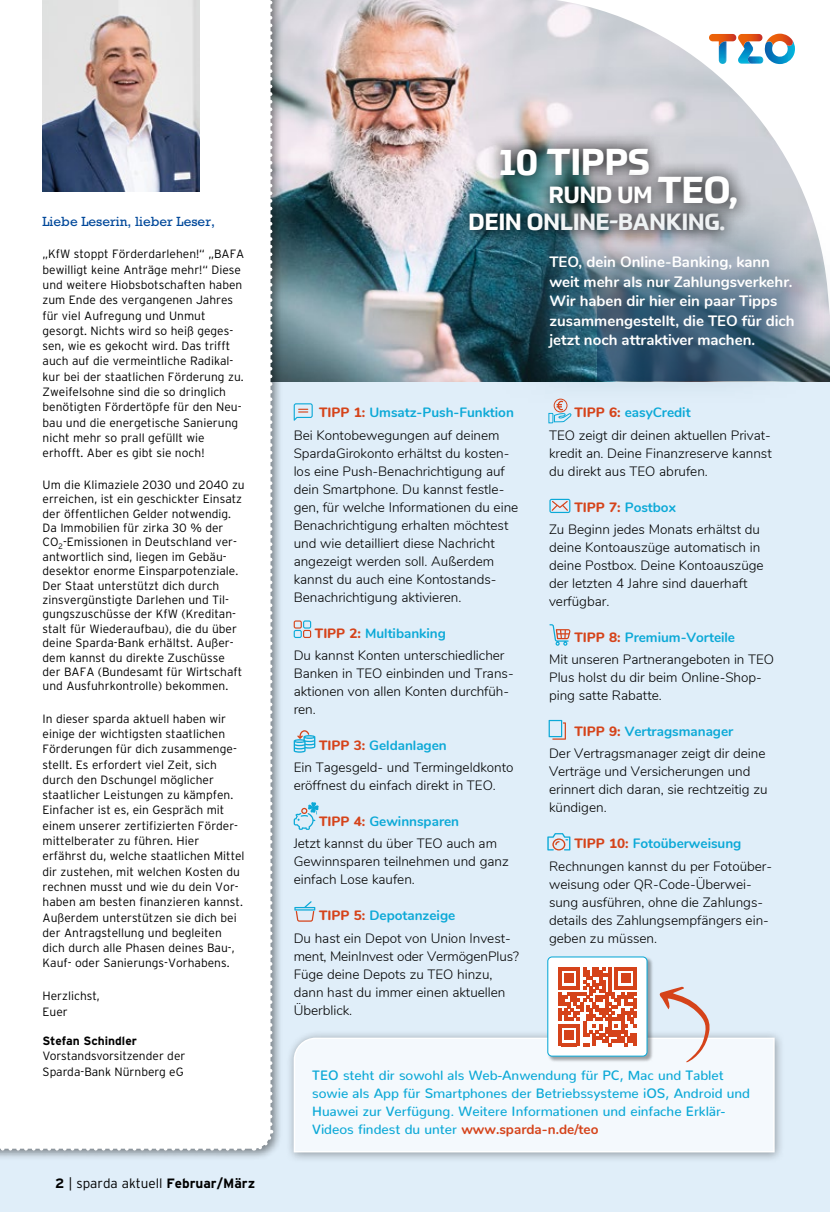
<style>
.page{position:relative;width:830px;height:1212px;background:#fff}
.page>*{position:absolute;margin:0;border:0;box-sizing:border-box;transform-origin:0 0}
.t1{font:700 36.45px "Prometo";color:#fff}
.t2{font:700 22.8px "Prometo";color:#fff}
.t3{font:700 15px/19.5px "Nunito";color:#fff}
.t4{font:300 13.5px/18px "Nunito";color:#000}
.t5{font:500 13.5px/18px "Nunito";color:#0ca9d7}
.t6{font:700 13.5px "Nunito";color:#0ca9d7}
.t7{font:300 13.5px "Interstate";color:#000}
.Subline_Zwischenhead{font:13.5px "Rockwell Std";color:#00489a}
.Fließtext{font:300 12px/15.3px "Interstate";color:#000}
.s1{font-weight:700}
.s2{font-size:36.45px}
.s3{font-weight:800;color:#d5431a}
.s4{font-weight:700;color:#d5431a}
</style>
<div class="page">
<div style="left:0;top:0;width:829px;height:1212px;background:#e0eef9"></div>
<img style="left:283px;top:0;width:546px;height:376px">
<img style="left:764px;top:40px;width:30px;height:24px">
<img style="left:765px;top:34px;width:27px;height:12px">
<img style="left:708px;top:34px;width:54px;height:15px">
<img style="left:737px;top:41px;width:16px;height:23px">
<img style="left:718px;top:41px;width:8px;height:23px">
<img style="left:747px;top:56px;width:16px;height:8px">
<div style="left:452px;top:196px;width:288px;height:52px;background:#000;opacity:.75"></div>
<div style="left:483px;top:131px;width:183px;height:61px;background:#000;opacity:.75"></div>
<div style="left:532px;top:160px;width:221px;height:66px;background:#000;opacity:.75"></div>
<div style="left:491px;top:197px;width:338px;height:208px;background:#386079;opacity:.75"></div>
<div style="left:286px;top:1030px;width:498px;height:133px;background:#000;opacity:.35"></div>
<div style="left:293px;top:1037px;width:482px;height:116px;background:#f4f9fd"></div>
<div style="left:547px;top:956px;width:106px;height:107px;background:#000;opacity:.35"></div>
<div style="left:547px;top:957px;width:99px;height:99px;background:#fff;border-radius:4px"></div>
<div style="left:547px;top:956px;width:100px;height:101px;border:1px solid #0ca9d7;border-radius:4px"></div>
<svg style="left:558px;top:967px;width:78px;height:79px"></svg>
<svg style="left:293px;top:403px;width:19px;height:18px"></svg>
<svg style="left:293px;top:620px;width:18px;height:18px"></svg>
<svg style="left:293px;top:730px;width:22px;height:23px"></svg>
<svg style="left:294px;top:901px;width:21px;height:21px"></svg>
<svg style="left:549px;top:499px;width:21px;height:14px"></svg>
<svg style="left:549px;top:624px;width:21px;height:22px"></svg>
<svg style="left:548px;top:720px;width:17px;height:20px"></svg>
<svg style="left:547px;top:833px;width:23px;height:17px"></svg>
<svg style="left:293px;top:802px;width:26px;height:28px"></svg>
<div style="left:553px;top:399px;width:14px;height:13px;border:1px solid #d5431a;border-radius:50%"></div>
<svg style="left:547px;top:401px;width:26px;height:23px"></svg>
<svg style="left:659px;top:986px;width:51px;height:76px"></svg>
<div style="left:0;top:0;width:283px;height:1161px;background:#000;opacity:.45"></div>
<div style="left:0;top:0;width:270px;height:1130px;background:#fff"></div>
<svg style="left:0;top:1130px;width:274px;height:22px;background:#f1f2f3"></svg>
<svg style="left:268px;top:0;width:4px;height:1124px;background:#e3e5e6"></svg>
<img style="left:43px;top:0;width:156px;height:191px">
<p class="Subline_Zwischenhead" style="left:43px;top:214px;width:174px">Liebe Leserin, lieber Leser,</p>
<p class="Fließtext" style="left:43px;top:246px;width:203px">„KfW stoppt Förderdarlehen!“ „BAFA bewilligt keine Anträge mehr!“ Diese und weitere Hiobsbotschaften haben zum Ende des vergangenen Jahres für viel Aufregung und Unmut gesorgt. Nichts wird so heiß geges&shy;sen, wie es gekocht wird. Das trifft auch auf die vermeintliche Radikal&shy;kur bei der staatlichen Förderung zu.<br>Zweifelsohne sind die so dringlich benötigten Fördertöpfe für den Neu&shy;bau und die energetische Sanierung nicht mehr so prall gefüllt wie erhofft. Aber es gibt sie noch!</p>
<p class="Fließtext" style="left:43px;top:477px;width:203px;line-height:14.4px">Um die Klimaziele 2030 und 2040 zu erreichen, ist ein geschickter Einsatz der öffentlichen Gelder notwendig.<br>Da Immobilien für zirka 30 % der CO<sub>2</sub>-Emissionen in Deutschland ver&shy;antwortlich sind, liegen im Gebäu&shy;desektor enorme Einsparpotenziale.<br>Der Staat unterstützt dich durch zinsvergünstigte Darlehen und Til&shy;gungszuschüsse der KfW (Kreditan&shy;stalt für Wiederaufbau), die du über deine Sparda-Bank erhältst. Außer&shy;dem kannst du direkte Zuschüsse der BAFA (Bundesamt für Wirtschaft und Ausfuhrkontrolle) bekommen.</p>
<p class="Fließtext" style="left:43px;top:711px;width:203px">In dieser sparda aktuell haben wir einige der wichtigsten staatlichen Förderungen für dich zusammenge&shy;stellt. Es erfordert viel Zeit, sich durch den Dschungel möglicher staatlicher Leistungen zu kämpfen.<br>Einfacher ist es, ein Gespräch mit einem unserer zertifizierten Förder&shy;mittelberater zu führen. Hier erfährst du, welche staatlichen Mittel dir zustehen, mit welchen Kosten du rechnen musst und wie du dein Vor&shy;haben am besten finanzieren kannst.<br>Außerdem unterstützen sie dich bei der Antragstellung und begleiten dich durch alle Phasen deines Bau-, Kauf- oder Sanierungs-Vorhabens.</p>
<p class="Fließtext" style="left:43px;top:988px;width:59px">Herzlichst,</p>
<p class="Fließtext" style="left:43px;top:1004px;width:27px">Euer</p>
<p class="Fließtext" style="left:43px;top:1032px;width:144px;line-height:15.8px"><span class="s1">Stefan Schindler<br></span>Vorstandsvorsitzender der<br>Sparda-Bank Nürnberg eG</p>
<p class="t7" style="left:55px;top:1175px;width:201px"><span class="s1">2</span> | sparda aktuell <span class="s1">Februar/März</span></p>
<p class="t1" style="left:499px;top:139px;width:152px">10 TIPPS</p>
<p class="t2" style="left:548px;top:181px;width:190px">RUND UM <span class="s2">TEO,</span></p>
<p class="t2" style="left:468px;top:208px;width:258px">DEIN ONLINE-BANKING.</p>
<p class="t6" style="left:319px;top:403px;width:196px"><span class="s3">TIPP 1:</span> Umsatz-Push-Funktion</p>
<p class="t4" style="left:293px;top:425px;width:226px">Bei Kontobewegungen auf deinem SpardaGirokonto erhältst du kosten&shy;los eine Push-Benachrichtigung auf dein Smartphone. Du kannst festle&shy;gen, für welche Informationen du eine Benachrichtigung erhalten möchtest und wie detailliert diese Nachricht angezeigt werden soll. Außerdem kannst du auch eine Kontostands-Benachrichtigung aktivieren.</p>
<p class="t6" style="left:315px;top:623px;width:132px"><span class="s3">TIPP 2:</span> Multibanking</p>
<p class="t4" style="left:293px;top:645px;width:221px">Du kannst Konten unterschiedlicher<br>Banken in TEO einbinden und Trans&shy;aktionen von allen Konten durchfüh&shy;ren.</p>
<p class="t6" style="left:319px;top:735px;width:129px"><span class="s3">TIPP 3:</span> Geldanlagen</p>
<p class="t4" style="left:293px;top:758px;width:221px">Ein Tagesgeld- und Termingeldkonto eröffnest du einfach direkt in TEO.</p>
<p class="t6" style="left:319px;top:811px;width:141px"><span class="s3">TIPP 4:</span> Gewinnsparen</p>
<p class="t4" style="left:293px;top:834px;width:216px">Jetzt kannst du über TEO auch am<br>Gewinnsparen teilnehmen und ganz einfach Lose kaufen.</p>
<p class="t6" style="left:319px;top:906px;width:138px"><span class="s3">TIPP 5:</span> Depotanzeige</p>
<p class="t4" style="left:293px;top:928px;width:227px">Du hast ein Depot von Union Invest&shy;ment, MeinInvest oder VermögenPlus?<br>Füge deine Depots zu TEO hinzu, dann hast du immer einen aktuellen<br>Überblick.</p>
<p class="t3" style="left:549px;top:251px;width:247px">TEO, dein Online-Banking, kann weit mehr als nur Zahlungsverkehr.<br>Wir haben dir hier ein paar Tipps zusammengestellt, die TEO für dich jetzt noch attraktiver machen.</p>
<p class="t6" style="left:574px;top:403px;width:117px"><span class="s3">TIPP 6:</span> easyCredit</p>
<p class="t4" style="left:549px;top:425px;width:224px;text-align:justify">TEO zeigt dir deinen aktuellen Privat&shy;kredit an. Deine Finanzreserve kannst du direkt aus TEO abrufen.</p>
<p class="t6" style="left:574px;top:497px;width:103px"><span class="s3">TIPP 7:</span> Postbox</p>
<p class="t4" style="left:549px;top:519px;width:216px">Zu Beginn jedes Monats erhältst du deine Kontoauszüge automatisch in deine Postbox. Deine Kontoauszüge der letzten 4 Jahre sind dauerhaft verfügbar.</p>
<p class="t6" style="left:574px;top:627px;width:162px"><span class="s3">TIPP 8:</span> Premium-Vorteile</p>
<p class="t4" style="left:549px;top:650px;width:226px">Mit unseren Partnerangeboten in TEO<br>Plus holst du dir beim Online-Shop&shy;ping satte Rabatte.</p>
<p class="t6" style="left:574px;top:721px;width:160px"><span class="s3">TIPP 9:</span> Vertragsmanager</p>
<p class="t4" style="left:549px;top:744px;width:220px">Der Vertragsmanager zeigt dir deine<br>Verträge und Versicherungen und erinnert dich daran, sie rechtzeitig zu kündigen.</p>
<p class="t6" style="left:574px;top:834px;width:168px"><span class="s3">TIPP 10:</span> Fotoüberweisung</p>
<p class="t4" style="left:549px;top:856px;width:224px">Rechnungen kannst du per Fotoüber&shy;weisung oder QR-Code-Überwei&shy;sung ausführen, ohne die Zahlungs&shy;details des Zahlungsempfängers ein&shy;geben zu müssen.</p>
<p class="t5" style="left:312px;top:1065px;width:439px">TEO steht dir sowohl als Web-Anwendung für PC, Mac und Tablet sowie als App für Smartphones der Betriebssysteme iOS, Android und Huawei zur Verfügung. Weitere Informationen und einfache Erklär-Videos findest du unter <span class="s4">www.sparda-n.de/teo</span></p>
</div>
